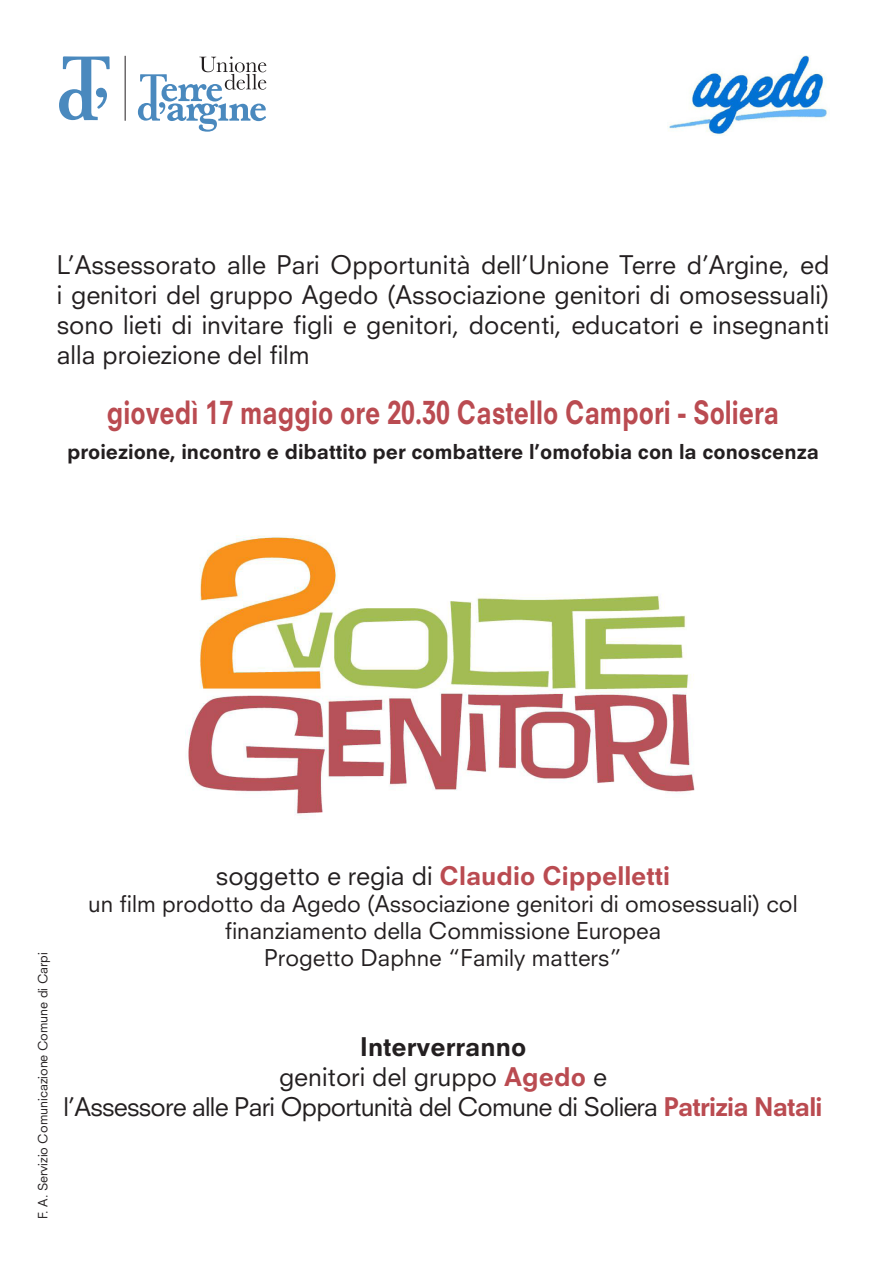
<style>
.page{position:relative;width:886px;height:1276px;background:#fff}
.page>*{position:absolute;margin:0;border:0;box-sizing:border-box;transform-origin:0 0}
.t1{font:800 31.25px "Neuzeit S";color:#ba4b51;scale:.8 1}
.t2{font:25px/30px "Neuzeit S";color:#231f20;text-align:justify}
.t3{font:25px "Neuzeit S";letter-spacing:-.03em;color:#231f20}
.t4{font:800 25px "Neuzeit S";color:#ba4b51}
.t5{font:800 25px "Neuzeit S";color:#231f20}
.t6{font:22.5px/27px "Neuzeit S";color:#231f20;text-align:center}
.t7{font:800 20px "Neuzeit S";color:#231f20}
.t8{font:12.5px "Neuzeit S";color:#231f20}
.s1{font-weight:400;color:#231f20}
.s2{font-weight:800;color:#ba4b51}
</style>
<div class="page">
<hr style="left:125px;top:56px;width:1px;height:65px;background:#231f20">
<svg style="left:59px;top:56px;width:51px;height:64px"></svg>
<svg style="left:138px;top:56px;width:128px;height:76px"></svg>
<img style="left:188px;top:535px;width:507px;height:281px">
<img style="left:667px;top:56px;width:160px;height:79px">
<p class="t2" style="left:57px;top:249px;width:774px">L’Assessorato alle Pari Opportunità dell’Unione Terre d’Argine, ed i genitori del gruppo Agedo (Associazione genitori di omosessuali) sono lieti di invitare figli e genitori, docenti, educatori e insegnanti alla proiezione del film</p>
<p class="t1" style="left:107px;top:393px;width:842px">giovedì 17 maggio ore 20.30 Castello Campori - Soliera</p>
<p class="t7" style="left:67px;top:439px;width:753px">proiezione, incontro e dibattito per combattere l’omofobia con la conoscenza</p>
<p class="t8" style="left:35px;top:1219px;width:268px;rotate:-90deg">F. A. Servizio Comunicazione Comune di Carpi</p>
<p class="t4" style="left:216px;top:860px;width:456px"><span class="s1">soggetto e regia di</span> Claudio Cippelletti</p>
<p class="t6" style="left:88px;top:890px;width:711px">un film prodotto da Agedo (Associazione genitori di omosessuali) col finanziamento della Commissione Europea</p>
<p class="t6" style="left:264px;top:944px;width:359px">Progetto Daphne “Family matters”</p>
<p class="t5" style="left:360px;top:1031px;width:168px">Interverranno</p>
<p class="t2" style="left:279px;top:1061px;width:329px">genitori del gruppo <span class="s2">Agedo</span> e</p>
<p class="t3" style="left:63px;top:1091px;width:761px">l’Assessore alle Pari Opportunità del Comune di Soliera <span class="s2">Patrizia Natali</span></p>
</div>
